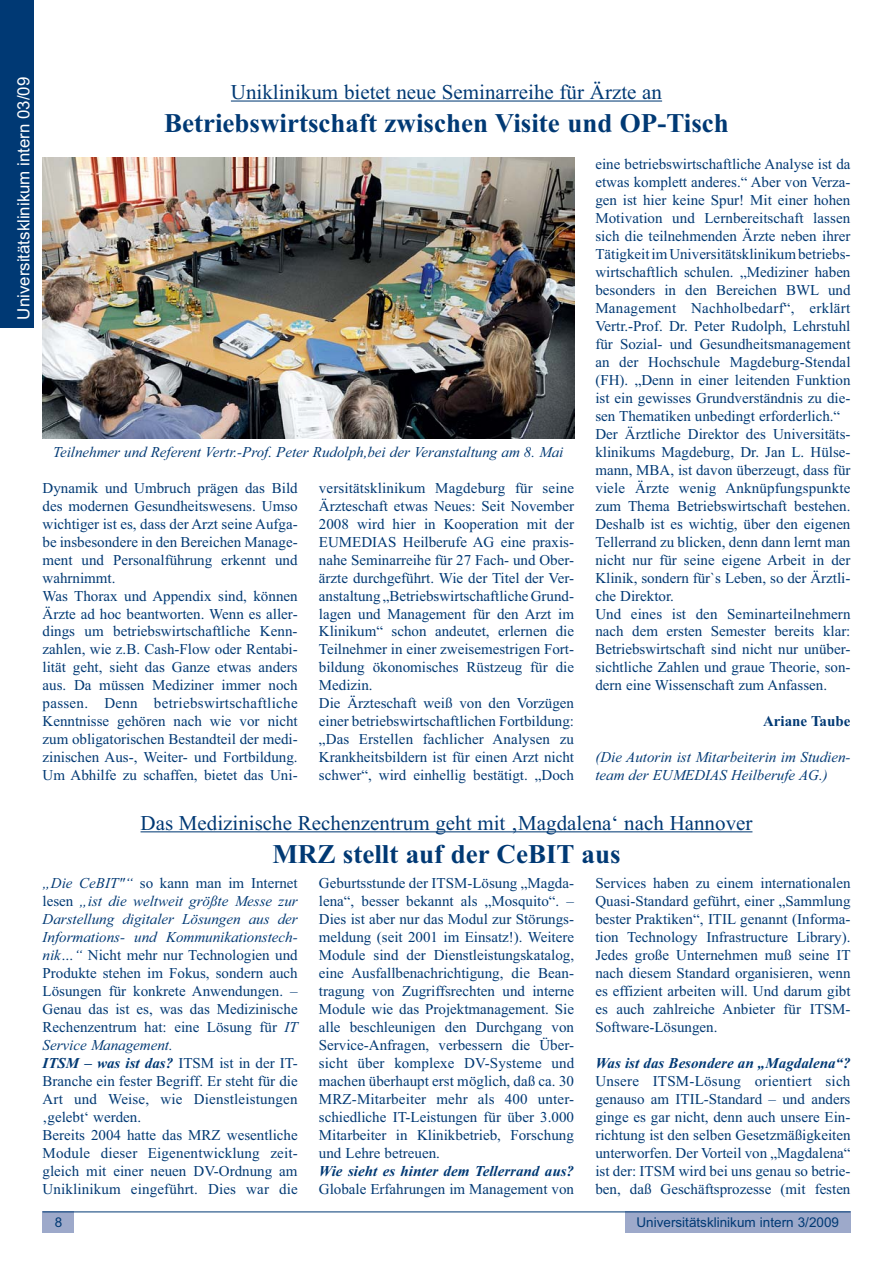
<style>
.page{position:relative;width:893px;height:1263px;background:#fff}
.page>*{position:absolute;margin:0;border:0;box-sizing:border-box;transform-origin:0 0}
.t1{font:700 27px "Times New Roman";color:#003974}
.t2{font:21px "Times New Roman";color:#003974}
.t3{font:16.8px "Arial";color:#fff}
.t4{font:15px/18px "Times New Roman";color:#003974}
.t5{font:italic 15px/18px "Times New Roman";color:#003974}
.t6{font:italic 700 15px "Times New Roman";color:#003974}
.t7{font:700 15px "Times New Roman";color:#003974}
.t8{font:13.5px "Arial";color:#003974}
.s1{font-style:italic}
.s2{font-weight:700;font-style:italic}
</style>
<div class="page">
<div style="left:625px;top:1212px;width:225px;height:21px;background:#9da9ca"></div>
<div style="left:43px;top:1212px;width:31px;height:21px;background:#9da9ca"></div>
<div style="left:0;top:0;width:34px;height:328px;background:#003974"></div>
<hr style="left:43px;top:1212px;width:807px;height:1px;background:#003974">
<hr style="left:140px;top:831px;width:612px;height:1px;background:#003974">
<hr style="left:231px;top:101px;width:431px;height:1px;background:#003974">
<img style="left:43px;top:158px;width:531px;height:280px">
<p class="t3" style="left:14px;top:320px;width:244px;rotate:-90deg">Universitätsklinikum intern 03/09</p>
<h2 class="t2" style="left:231px;top:84px;width:432px">Uniklinikum bietet neue Seminarreihe für Ärzte an</h2>
<h1 class="t1" style="left:164px;top:114px;width:566px">Betriebswirtschaft zwischen Visite und OP-Tisch</h1>
<p class="t5" style="left:53px;top:444px;width:512px">Teilnehmer und Referent Vertr.-Prof. Peter Rudolph,bei der Veranstaltung am 8. Mai</p>
<p class="t4" style="left:43px;top:480px;width:257px">Dynamik und Umbruch prägen das Bild des modernen Gesundheitswesens. Umso wichtiger ist es, dass der Arzt seine Aufga&shy;be insbesondere in den Bereichen Manage&shy;ment und Personalführung erkennt und wahrnimmt.<br>Was Thorax und Appendix sind, können Ärzte ad hoc beantworten. Wenn es aller&shy;dings um betriebswirtschaftliche Kenn&shy;zahlen, wie z.B. Cash-Flow oder Rentabi&shy;lität geht, sieht das Ganze etwas anders aus. Da müssen Mediziner immer noch passen. Denn betriebswirtschaftliche Kenntnisse gehören nach wie vor nicht zum obligatorischen Bestandteil der medi&shy;zinischen Aus-, Weiter- und Fortbildung.<br>Um Abhilfe zu schaffen, bietet das Uni-</p>
<p class="t4" style="left:319px;top:480px;width:257px">versitätsklinikum Magdeburg für seine Ärzteschaft etwas Neues: Seit November 2008 wird hier in Kooperation mit der EUMEDIAS Heilberufe AG eine praxis&shy;nahe Seminarreihe für 27 Fach- und Ober&shy;ärzte durchgeführt. Wie der Titel der Ver&shy;anstaltung „Betriebswirtschaftliche Grund&shy;lagen und Management für den Arzt im Klinikum“ schon andeutet, erlernen die Teilnehmer in einer zweisemestrigen Fort&shy;bildung ökonomisches Rüstzeug für die Medizin.<br>Die Ärzteschaft weiß von den Vorzügen einer betriebswirtschaftlichen Fortbildung: „Das Erstellen fachlicher Analysen zu Krankheitsbildern ist für einen Arzt nicht schwer“, wird einhellig bestätigt. „Doch</p>
<p class="t4" style="left:595px;top:156px;width:257px">eine betriebswirtschaftliche Analyse ist da etwas komplett anderes.“ Aber von Verza&shy;gen ist hier keine Spur! Mit einer hohen Motivation und Lernbereitschaft lassen sich die teilnehmenden Ärzte neben ihrer Tätigkeit im Universitätsklinikum betriebs&shy;wirtschaftlich schulen. „Mediziner haben besonders in den Bereichen BWL und Management Nachholbedarf“, erklärt Vertr.-Prof. Dr. Peter Rudolph, Lehrstuhl für Sozial- und Gesundheitsmanagement an der Hochschule Magdeburg-Stendal (FH). „Denn in einer leitenden Funktion ist ein gewisses Grundverständnis zu die&shy;sen Thematiken unbedingt erforderlich.“ Der Ärztliche Direktor des Universitäts&shy;klinikums Magdeburg, Dr. Jan L. Hülse&shy;mann, MBA, ist davon überzeugt, dass für viele Ärzte wenig Anknüpfungspunkte zum Thema Betriebswirtschaft bestehen.<br>Deshalb ist es wichtig, über den eigenen Tellerrand zu blicken, denn dann lernt man nicht nur für seine eigene Arbeit in der Klinik, sondern für`s Leben, so der Ärztli&shy;che Direktor.<br>Und eines ist den Seminarteilnehmern nach dem ersten Semester bereits klar:<br>Betriebswirtschaft sind nicht nur unüber&shy;sichtliche Zahlen und graue Theorie, son&shy;dern eine Wissenschaft zum Anfassen.</p>
<p class="t7" style="left:763px;top:717px;width:89px">Ariane Taube</p>
<p class="t5" style="left:595px;top:750px;width:257px">(Die Autorin ist Mitarbeiterin im Studien&shy;team der EUMEDIAS Heilberufe AG.)</p>
<h2 class="t2" style="left:140px;top:815px;width:613px">Das Medizinische Rechenzentrum geht mit ‚Magdalena‘ nach Hannover</h2>
<h1 class="t1" style="left:272px;top:845px;width:349px">MRZ stellt auf der CeBIT aus</h1>
<p class="t4" style="left:43px;top:876px;width:257px"><span class="s1">„Die CeBIT"“</span> so kann man im Internet lesen <span class="s1">„ist die weltweit größte Messe zur Darstellung digitaler Lösungen aus der Informations- und Kommunikationstech&shy;nik…“</span> Nicht mehr nur Technologien und Produkte stehen im Fokus, sondern auch Lösungen für konkrete Anwendungen. – Genau das ist es, was das Medizinische Rechenzentrum hat: eine Lösung für <span class="s1">IT Service Management.<br></span><span class="s2">ITSM – was ist das?</span> ITSM ist in der IT-Branche ein fester Begriff. Er steht für die Art und Weise, wie Dienstleistungen ‚gelebt‘ werden.<br>Bereits 2004 hatte das MRZ wesentliche Module dieser Eigenentwicklung zeit&shy;gleich mit einer neuen DV-Ordnung am Uniklinikum eingeführt. Dies war die</p>
<p class="t4" style="left:319px;top:876px;width:257px;text-align:justify">Geburtsstunde der ITSM-Lösung „Magda&shy;lena“, besser bekannt als „Mosquito“. – Dies ist aber nur das Modul zur Störungs&shy;meldung (seit 2001 im Einsatz!). Weitere Module sind der Dienstleistungskatalog, eine Ausfallbenachrichtigung, die Bean&shy;tragung von Zugriffsrechten und interne Module wie das Projektmanagement. Sie alle beschleunigen den Durchgang von Service-Anfragen, verbessern die Über&shy;sicht über komplexe DV-Systeme und machen überhaupt erst möglich, daß ca. 30<br>MRZ-Mitarbeiter mehr als 400 unter&shy;schiedliche IT-Leistungen für über 3.000<br>Mitarbeiter in Klinikbetrieb, Forschung und Lehre betreuen.</p>
<p class="t6" style="left:319px;top:1166px;width:256px">Wie sieht es hinter dem Tellerrand aus?</p>
<p class="t4" style="left:319px;top:1182px;width:257px">Globale Erfahrungen im Management von</p>
<p class="t4" style="left:595px;top:876px;width:257px;text-align:justify">Services haben zu einem internationalen Quasi-Standard geführt, einer „Sammlung bester Praktiken“, ITIL genannt (Informa&shy;tion Technology Infrastructure Library).<br>Jedes große Unternehmen muß seine IT nach diesem Standard organisieren, wenn es effizient arbeiten will. Und darum gibt es auch zahlreiche Anbieter für ITSM-Software-Lösungen.</p>
<p class="t6" style="left:595px;top:1058px;width:257px">Was ist das Besondere an „Magdalena“?</p>
<p class="t4" style="left:595px;top:1074px;width:257px;text-align:justify">Unsere ITSM-Lösung orientiert sich genauso am ITIL-Standard – und anders ginge es gar nicht, denn auch unsere Ein&shy;richtung ist den selben Gesetzmäßigkeiten unterworfen. Der Vorteil von „Magdalena“ ist der: ITSM wird bei uns genau so betrie&shy;ben, daß Geschäftsprozesse (mit festen</p>
<p class="t8" style="left:55px;top:1215px;width:9px">8</p>
<p class="t8" style="left:636px;top:1215px;width:204px">Universitätsklinikum intern 3/2009</p>
</div>
